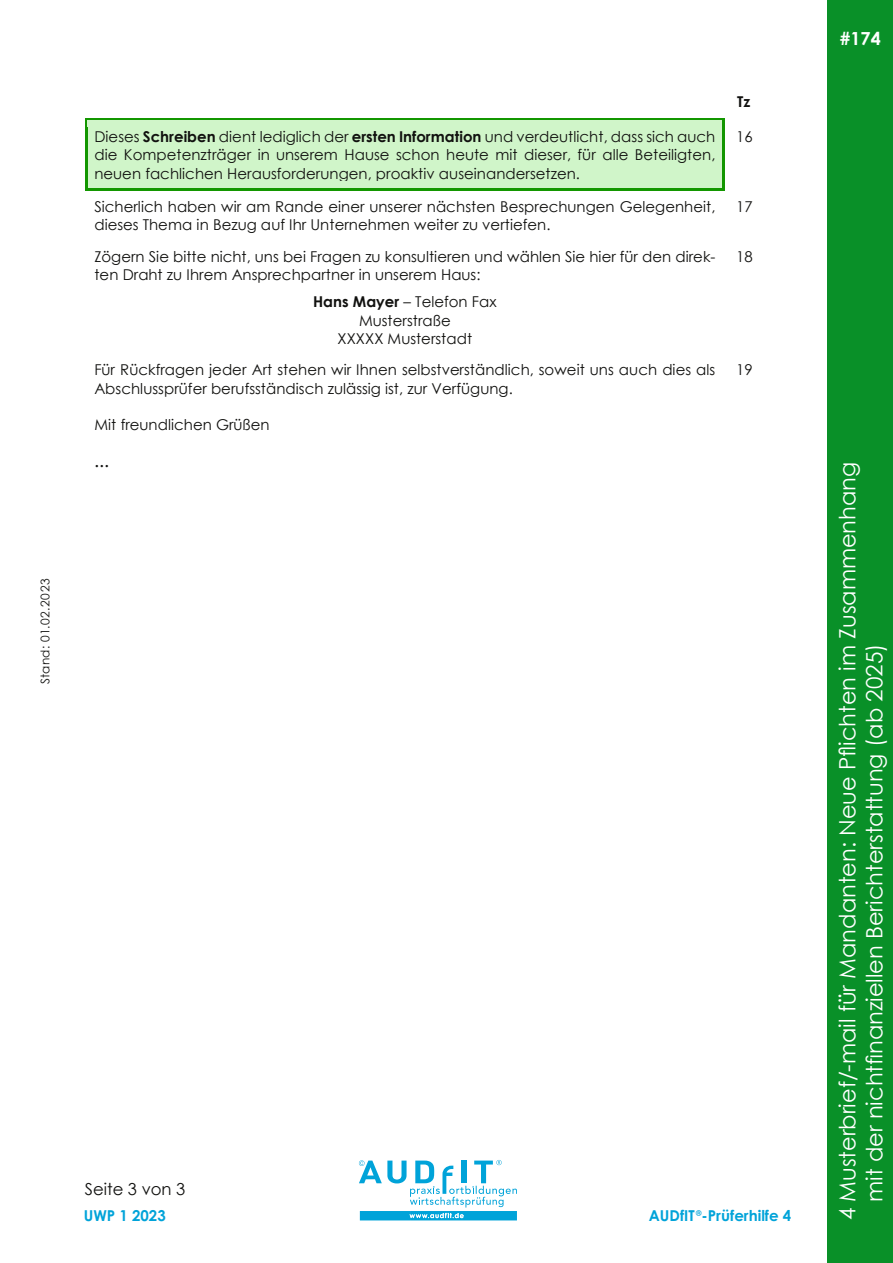
<style>
.page{position:relative;width:893px;height:1263px;background:#fff}
.page>*{position:absolute;margin:0;border:0;box-sizing:border-box;transform-origin:0 0}
.t1{font:22.5px/27px "Century Gothic";color:#fff}
.t2{font:700 18px "Century Gothic";color:#fff}
.t3{font:16.5px "Century Gothic";color:#11110f}
.t4{font:15px/18.3px "Century Gothic";color:#11110f}
.t5{font:15px "Century Gothic Bold R";color:#00a3d9}
.t6{font:700 15px "Century Gothic";color:#11110f}
.t7{font:12px "Century Gothic";letter-spacing:.04em;color:#11110f}
.s1{font-weight:700}
</style>
<div class="page">
<div style="left:94px;top:127px;width:621px;height:18px;background:#d0f5c9"></div>
<div style="left:94px;top:145px;width:621px;height:18px;background:#d0f5c9"></div>
<div style="left:94px;top:163px;width:621px;height:19px;background:#d0f5c9"></div>
<svg style="left:85px;top:118px;width:2px;height:9px"></svg>
<hr style="left:87px;top:118px;width:635px;height:2px;background:#139700">
<div style="left:87px;top:120px;width:635px;height:7px;background:#d0f5c9"></div>
<svg style="left:722px;top:118px;width:2px;height:9px"></svg>
<div style="left:86px;top:182px;width:637px;height:6px;background:#d0f5c9"></div>
<hr style="left:85px;top:127px;width:2px;height:61px;background:#139700">
<hr style="left:722px;top:127px;width:2px;height:61px;background:#139700">
<hr style="left:89px;top:188px;width:633px;height:2px;background:#139700">
<div style="left:827px;top:0;width:66px;height:1263px;background:#099028"></div>
<svg style="left:359px;top:1160px;width:158px;height:60px"></svg>
<p class="t7" style="left:37px;top:684px;width:107px;rotate:-90deg">Stand: 01.02.2023</p>
<p class="t6" style="left:737px;top:90px;width:15px">Tz</p>
<p class="t4" style="left:94px;top:127px;width:623px;text-align:justify">Dieses <span class="s1">Schreiben</span> dient lediglich der <span class="s1">ersten Information</span> und verdeutlicht, dass sich auch die Kompetenzträger in unserem Hause schon heute mit dieser, für alle Beteiligten, neuen fachlichen Herausforderungen, proaktiv auseinandersetzen.</p>
<p class="t4" style="left:736px;top:127px;width:18px">16</p>
<p class="t4" style="left:94px;top:197px;width:623px">Sicherlich haben wir am Rande einer unserer nächsten Besprechungen Gelegenheit, dieses Thema in Bezug auf Ihr Unternehmen weiter zu vertiefen.</p>
<p class="t4" style="left:736px;top:197px;width:18px">17</p>
<p class="t4" style="left:94px;top:247px;width:623px">Zögern Sie bitte nicht, uns bei Fragen zu konsultieren und wählen Sie hier für den direk&shy;ten Draht zu Ihrem Ansprechpartner in unserem Haus:</p>
<p class="t4" style="left:313px;top:292px;width:185px;text-align:center"><span class="s1">Hans Mayer</span> – Telefon Fax<br>Musterstraße<br>XXXXX Musterstadt</p>
<p class="t4" style="left:736px;top:247px;width:18px">18</p>
<p class="t4" style="left:94px;top:360px;width:622px">Für Rückfragen jeder Art stehen wir Ihnen selbstverständlich, soweit uns auch dies als<br>Abschlussprüfer berufsständisch zulässig ist, zur Verfügung.</p>
<p class="t4" style="left:94px;top:416px;width:177px">Mit freundlichen Grüßen</p>
<p class="t6" style="left:94px;top:450px;width:16px">…</p>
<p class="t4" style="left:736px;top:360px;width:18px">19</p>
<p class="t3" style="left:85px;top:1177px;width:102px">Seite 3 von 3</p>
<p class="t5" style="left:84px;top:1204px;width:83px">UWP 1 2023</p>
<p class="t5" style="left:649px;top:1204px;width:144px">AUDfIT®-Prüferhilfe 4</p>
<p class="t2" style="left:840px;top:24px;width:43px">#174</p>
<h1 class="t1" style="left:833px;top:1202px;width:741px;text-indent:-19px;rotate:-90deg">4 Musterbrief/-mail für Mandanten: Neue Pflichten im Zusammenhang mit der nichtfinanziellen Berichterstattung (ab 2025)</h1>
</div>
